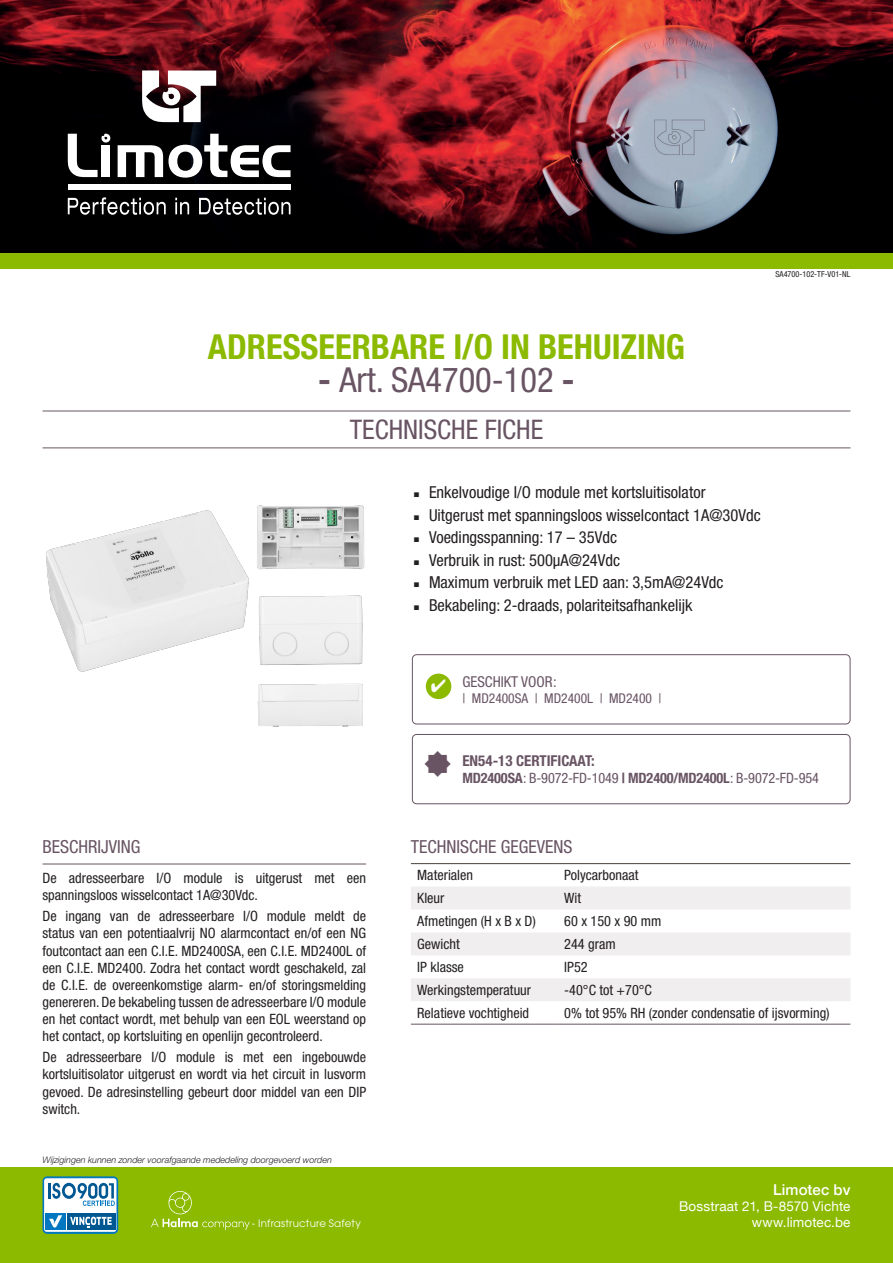
<style>
.page{position:relative;width:893px;height:1263px;background:#fff}
.page>*{position:absolute;margin:0;border:0;box-sizing:border-box;transform-origin:0 0}
.t1{font:700 condensed 34.5px "Helvetica Neue LT Std";color:#8bba00}
.t2{font:condensed 34.5px "Helvetica Neue LT Std";color:#685463}
.t3{font:condensed 27px "Helvetica Neue LT Std";color:#685463}
._1__Tekst{font:condensed 18px "Helvetica Neue LT Std";color:#685463}
.t4{font:condensed 16.5px "Helvetica Neue LT Std";color:#231f20}
._1__Kader{font:700 condensed 15px "Helvetica Neue LT Std";color:#685463}
._1__Kader-2{font:condensed 15px "Helvetica Neue LT Std";color:#685463}
.t5{font:500 15px "Helvetica Neue";letter-spacing:.005em;color:#fff}
._1__Tekst-2{font:condensed 14.25px/17.1px "Helvetica Neue LT Std";color:#231f20;text-align:justify}
._1__Kader-3{font:condensed 14.25px "Helvetica Neue LT Std";letter-spacing:-.01em;color:#685463}
.t6{font:13.5px "Helvetica Neue";letter-spacing:.01em;color:#fff}
._1__Kader-4{font:condensed 13.5px "Helvetica Neue LT Std";color:#685463}
.t7{font:10.2px "ITC Avant Garde Pro";letter-spacing:.025em;color:#fff}
._1__Tekst-3{font:italic 300 9px "Helvetica Neue LT Std";color:#231f20}
.t8{font:condensed 8.25px "Helvetica Neue LT Std";color:#231f20}
.s1{font-weight:700}
</style>
<div class="page">
<hr style="left:43px;top:411px;width:807px;height:1px;background:#685463">
<hr style="left:43px;top:447px;width:807px;height:1px;background:#685463">
<img style="left:0;top:0;width:893px;height:253px">
<svg style="left:68px;top:197px;width:98px;height:18px"></svg>
<svg style="left:175px;top:198px;width:14px;height:16px"></svg>
<svg style="left:199px;top:198px;width:92px;height:17px"></svg>
<div style="left:68px;top:185px;width:223px;height:5px;background:#fff"></div>
<svg style="left:118px;top:134px;width:173px;height:44px"></svg>
<svg style="left:68px;top:134px;width:42px;height:43px"></svg>
<svg style="left:142px;top:70px;width:74px;height:52px"></svg>
<div style="left:0;top:1167px;width:893px;height:96px;background:#8bba00"></div>
<div style="left:0;top:253px;width:893px;height:15px;background:#8bba00"></div>
<svg style="left:151px;top:1191px;width:99px;height:39px"></svg>
<svg style="left:43px;top:1176px;width:75px;height:58px;background:#89b7d2"></svg>
<img style="left:46px;top:510px;width:203px;height:162px">
<img style="left:257px;top:505px;width:108px;height:65px">
<img style="left:258px;top:595px;width:105px;height:55px">
<img style="left:257px;top:650px;width:106px;height:77px">
<svg style="left:411px;top:864px;width:439px;height:160px"></svg>
<svg style="left:411px;top:886px;width:439px;height:115px;fill:#f0eeef"></svg>
<hr style="left:411px;top:1024px;width:147px;height:1px;background:#685463">
<hr style="left:558px;top:1024px;width:292px;height:1px;background:#685463">
<hr style="left:411px;top:863px;width:147px;height:1px;background:#49413b">
<hr style="left:558px;top:863px;width:292px;height:1px;background:#49413b">
<div style="left:412px;top:654px;width:438px;height:70px;border:1px solid #685463;border-radius:4px"></div>
<div style="left:412px;top:734px;width:438px;height:70px;border:1px solid #685463;border-radius:4px"></div>
<div style="left:426px;top:674px;width:25px;height:25px;background:#8bba00;border-radius:50%"></div>
<hr style="left:43px;top:864px;width:323px;height:1px;background:#685463">
<p class="t8" style="left:775px;top:269px;width:77px">SA4700-102-TF-V01-NL</p>
<p class="t1" style="left:208px;top:326px;width:479px">ADRESSEERBARE I/O IN BEHUIZING</p>
<p class="t2" style="left:318px;top:360px;width:258px"><span class="s1">-</span> Art. SA4700-102 <span class="s1">-</span></p>
<p class="t3" style="left:350px;top:414px;width:195px">TECHNISCHE FICHE</p>
<p class="t4" style="left:412px;top:483px;width:295px">◾ Enkelvoudige I/O module met kortsluitisolator</p>
<p class="t4" style="left:412px;top:505px;width:350px">◾ Uitgerust met spanningsloos wisselcontact 1A@30Vdc</p>
<p class="t4" style="left:412px;top:528px;width:207px">◾ Voedingsspanning: 17 – 35Vdc</p>
<p class="t4" style="left:412px;top:550px;width:210px">◾ Verbruik in rust: 500µA@24Vdc</p>
<p class="t4" style="left:412px;top:573px;width:313px">◾ Maximum verbruik met LED aan: 3,5mA@24Vdc</p>
<p class="t4" style="left:412px;top:595px;width:282px">◾ Bekabeling: 2-draads, polariteitsafhankelijk</p>
<p class="_1__Kader-2" style="left:462px;top:673px;width:96px">GESCHIKT VOOR:</p>
<p class="_1__Kader-4" style="left:462px;top:690px;width:201px">| MD2400SA | MD2400L | MD2400 |</p>
<p class="_1__Tekst" style="left:43px;top:836px;width:100px">BESCHRIJVING</p>
<p class="_1__Tekst-2" style="left:43px;top:869px;width:325px">De adresseerbare I/O module is uitgerust met een spanningsloos wisselcontact 1A@30Vdc.</p>
<p class="_1__Tekst-2" style="left:43px;top:908px;width:325px">De ingang van de adresseerbare I/O module meldt de status van een potentiaalvrij NO alarmcontact en/of een NG foutcontact aan een C.I.E. MD2400SA, een C.I.E. MD2400L of een C.I.E. MD2400. Zodra het contact wordt geschakeld, zal de C.I.E. de overeenkomstige alarm- en/of storingsmelding genereren. De bekabeling tussen de adresseerbare I/O module en het contact wordt, met behulp van een EOL weerstand op het contact, op kortsluiting en openlijn gecontroleerd.</p>
<p class="_1__Tekst-2" style="left:43px;top:1049px;width:325px">De adresseerbare I/O module is met een ingebouwde kortsluitisolator uitgerust en wordt via het circuit in lusvorm gevoed. De adresinstelling gebeurt door middel van een DIP switch.</p>
<p class="_1__Tekst-3" style="left:43px;top:1154px;width:291px">Wijzigingen kunnen zonder voorafgaande mededeling doorgevoerd worden</p>
<p class="t7" style="left:252px;top:1217px;width:111px">- Infrastructure Safety</p>
<p class="_1__Kader" style="left:462px;top:751px;width:134px">EN54-13 CERTIFICAAT:</p>
<p class="_1__Kader-3" style="left:462px;top:770px;width:358px"><span class="s1">MD2400SA</span>: B-9072-FD-1049 <span class="s1">| MD2400/MD2400L</span>: B-9072-FD-954</p>
<p class="_1__Tekst" style="left:411px;top:836px;width:163px">TECHNISCHE GEGEVENS</p>
<p class="_1__Tekst-2" style="left:417px;top:866px;width:57px">Materialen</p>
<p class="_1__Tekst-2" style="left:564px;top:866px;width:76px">Polycarbonaat</p>
<p class="_1__Tekst-2" style="left:417px;top:889px;width:29px">Kleur</p>
<p class="_1__Tekst-2" style="left:564px;top:889px;width:18px">Wit</p>
<p class="_1__Tekst-2" style="left:417px;top:912px;width:120px">Afmetingen (H x B x D)</p>
<p class="_1__Tekst-2" style="left:564px;top:912px;width:99px">60 x 150 x 90 mm</p>
<p class="_1__Tekst-2" style="left:417px;top:935px;width:44px">Gewicht</p>
<p class="_1__Tekst-2" style="left:564px;top:935px;width:53px">244 gram</p>
<p class="_1__Tekst-2" style="left:417px;top:958px;width:48px">IP klasse</p>
<p class="_1__Tekst-2" style="left:564px;top:958px;width:25px">IP52</p>
<p class="_1__Tekst-2" style="left:417px;top:981px;width:115px">Werkingstemperatuur</p>
<p class="_1__Tekst-2" style="left:564px;top:981px;width:89px">-40°C tot +70°C</p>
<p class="_1__Tekst-2" style="left:417px;top:1004px;width:113px">Relatieve vochtigheid</p>
<p class="_1__Tekst-2" style="left:564px;top:1004px;width:267px">0% tot 95% RH (zonder condensatie of ijsvorming)</p>
<p class="t5" style="left:773px;top:1178px;width:79px">Limotec bv</p>
<p class="t6" style="left:679px;top:1197px;width:173px">Bosstraat 21, B-8570 Vichte</p>
<p class="t6" style="left:752px;top:1213px;width:100px">www.limotec.be</p>
</div>
